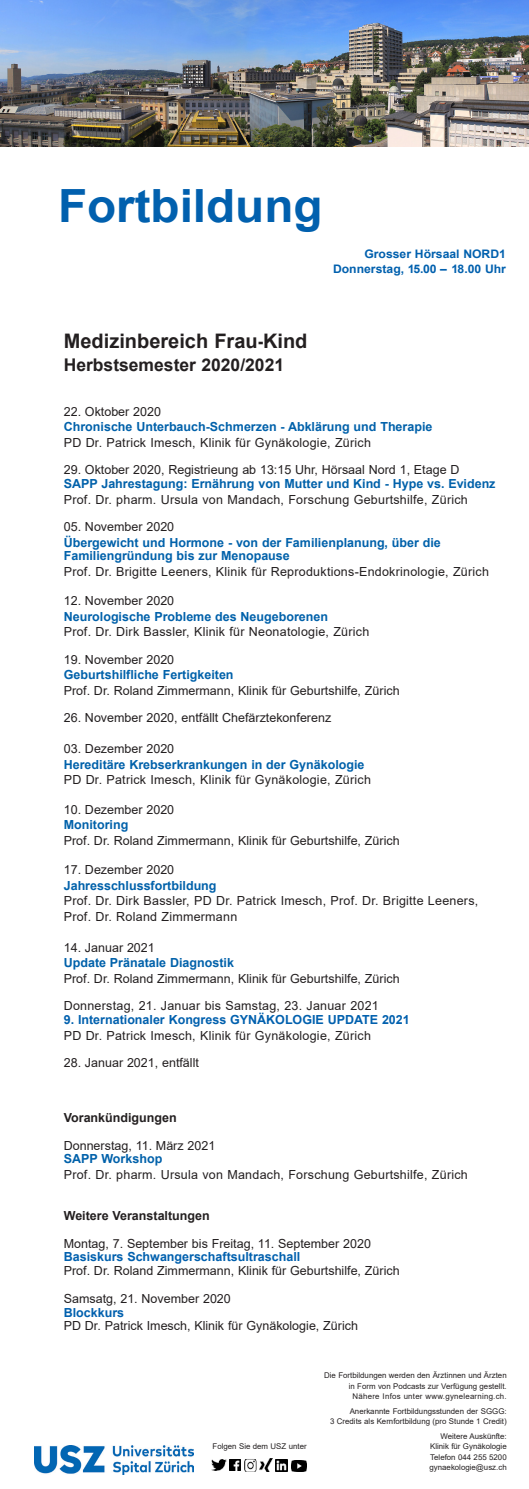
<style>
.page{position:relative;width:529px;height:1489px;background:#fff}
.page>*{position:absolute;margin:0;border:0;box-sizing:border-box;transform-origin:0 0}
.t1{font:700 45.75px "Arial";color:#0160ae;scale:1.04 1}
.t2{font:700 20px "Arial";color:#231f20}
.t3{font:700 17.5px "Arial";color:#231f20}
.Grundschrift{font:12.5px "Arial";color:#231f20}
.Grundschrift-2{font:12.5px "Arial";letter-spacing:.02em;color:#231f20}
.Grundschrift-3{font:700 12.5px "Arial";color:#0161aa}
.Veranstaltungstitel{font:700 12.5px/13.8px "Arial";color:#0161aa}
.Veranstaltungstitel-2{font:12.5px "Arial";letter-spacing:.02em;color:#231f20}
.Veranstaltungstitel-3{font:700 12.5px "Arial";color:#0160ae}
.Grundschrift-4{font:700 12.5px "Arial";color:#0160ae}
.Veranstaltungstitel-4{font:12.5px "Arial";color:#231f20}
.Grundschrift-5{font:700 12.5px "Arial";color:#231f20}
.t4{font:700 11.75px "Arial";color:#0160ae;scale:1.04 1}
.Hinweis{font:7.88px/10.6px "Arial";color:#231f20;text-align:right}
</style>
<div class="page">
<img style="left:0;top:0;width:529px;height:146px">
<img style="left:34px;top:1445px;width:160px;height:29px">
<img style="left:259px;top:1458px;width:14px;height:13px">
<svg style="left:229px;top:1459px;width:27px;height:12px"></svg>
<svg style="left:275px;top:1459px;width:12px;height:11px"></svg>
<img style="left:212px;top:1459px;width:14px;height:11px">
<img style="left:291px;top:1460px;width:16px;height:11px">
<p class="t1" style="left:58px;top:173px;width:256px">Fortbildung</p>
<p class="t4" style="left:364px;top:246px;width:138px">Grosser Hörsaal NORD1</p>
<p class="t4" style="left:333px;top:260px;width:168px">Donnerstag, 15.00 – 18.00 Uhr</p>
<p class="t2" style="left:64px;top:327px;width:245px">Medizinbereich Frau-Kind</p>
<p class="t3" style="left:64px;top:352px;width:222px">Herbstsemester 2020/2021</p>
<p class="Grundschrift" style="left:64px;top:402px;width:99px">22. Oktober 2020</p>
<p class="Grundschrift-3" style="left:64px;top:418px;width:370px">Chronische Unterbauch-Schmerzen - Abklärung und Therapie</p>
<p class="Grundschrift-2" style="left:64px;top:434px;width:309px">PD Dr. Patrick Imesch, Klinik für Gynäkologie, Zürich</p>
<p class="Grundschrift" style="left:64px;top:461px;width:397px">29. Oktober 2020, Registrieung ab 13:15 Uhr, Hörsaal Nord 1, Etage D</p>
<p class="Veranstaltungstitel" style="left:64px;top:477px;width:433px">SAPP Jahrestagung: Ernährung von Mutter und Kind - Hype vs. Evidenz</p>
<p class="Grundschrift-2" style="left:64px;top:490px;width:406px">Prof. Dr. pharm. Ursula von Mandach, Forschung Geburtshilfe, Zürich</p>
<p class="Veranstaltungstitel-4" style="left:64px;top:518px;width:112px">05. November 2020</p>
<p class="Veranstaltungstitel" style="left:64px;top:535px;width:379px">Übergewicht und Hormone - von der Familienplanung, über die<br>Familiengründung bis zur Menopause</p>
<p class="Grundschrift-2" style="left:64px;top:563px;width:427px">Prof. Dr. Brigitte Leeners, Klinik für Reproduktions-Endokrinologie, Zürich</p>
<p class="Veranstaltungstitel-4" style="left:64px;top:592px;width:112px">12. November 2020</p>
<p class="Grundschrift-3" style="left:64px;top:607px;width:266px">Neurologische Probleme des Neugeborenen</p>
<p class="Grundschrift-2" style="left:64px;top:623px;width:307px">Prof. Dr. Dirk Bassler, Klinik für Neonatologie, Zürich</p>
<p class="Grundschrift" style="left:64px;top:650px;width:112px">19. November 2020</p>
<p class="Grundschrift-3" style="left:64px;top:666px;width:171px">Geburtshilfliche Fertigkeiten</p>
<p class="Grundschrift" style="left:64px;top:681px;width:337px">Prof. Dr. Roland Zimmermann, Klinik für Geburtshilfe, Zürich</p>
<p class="Grundschrift" style="left:64px;top:709px;width:269px">26. November 2020, entfällt Chefärztekonferenz</p>
<p class="Grundschrift" style="left:64px;top:740px;width:112px">03. Dezember 2020</p>
<p class="Grundschrift-3" style="left:64px;top:755px;width:302px">Hereditäre Krebserkrankungen in der Gynäkologie</p>
<p class="Grundschrift-2" style="left:64px;top:771px;width:309px">PD Dr. Patrick Imesch, Klinik für Gynäkologie, Zürich</p>
<p class="Grundschrift" style="left:64px;top:800px;width:112px">10. Dezember 2020</p>
<p class="Grundschrift-3" style="left:64px;top:816px;width:66px">Monitoring</p>
<p class="Grundschrift" style="left:64px;top:831px;width:337px">Prof. Dr. Roland Zimmermann, Klinik für Geburtshilfe, Zürich</p>
<p class="Grundschrift" style="left:64px;top:861px;width:112px">17. Dezember 2020</p>
<p class="Grundschrift-3" style="left:64px;top:876px;width:154px">Jahresschlussfortbildung</p>
<p class="Veranstaltungstitel-2" style="left:64px;top:892px;width:416px">Prof. Dr. Dirk Bassler, PD Dr. Patrick Imesch, Prof. Dr. Brigitte Leeners,</p>
<p class="Veranstaltungstitel-2" style="left:64px;top:907px;width:175px">Prof. Dr. Roland Zimmermann</p>
<p class="Veranstaltungstitel-4" style="left:64px;top:938px;width:93px">14. Januar 2021</p>
<p class="Grundschrift-3" style="left:64px;top:954px;width:172px">Update Pränatale Diagnostik</p>
<p class="Grundschrift" style="left:64px;top:969px;width:337px">Prof. Dr. Roland Zimmermann, Klinik für Geburtshilfe, Zürich</p>
<p class="Grundschrift-2" style="left:64px;top:997px;width:317px">Donnerstag, 21. Januar bis Samstag, 23. Januar 2021</p>
<p class="Veranstaltungstitel-3" style="left:64px;top:1010px;width:348px">9. Internationaler Kongress GYNÄKOLOGIE UPDATE 2021</p>
<p class="Grundschrift-2" style="left:64px;top:1026px;width:309px">PD Dr. Patrick Imesch, Klinik für Gynäkologie, Zürich</p>
<p class="Grundschrift" style="left:64px;top:1054px;width:137px">28. Januar 2021, entfällt</p>
<p class="Grundschrift-5" style="left:64px;top:1108px;width:114px">Vorankündigungen</p>
<p class="Grundschrift" style="left:64px;top:1136px;width:153px">Donnerstag, 11. März 2021</p>
<p class="Veranstaltungstitel" style="left:64px;top:1152px;width:100px">SAPP Workshop</p>
<p class="Grundschrift-2" style="left:64px;top:1165px;width:406px">Prof. Dr. pharm. Ursula von Mandach, Forschung Geburtshilfe, Zürich</p>
<p class="Grundschrift-5" style="left:64px;top:1206px;width:147px">Weitere Veranstaltungen</p>
<p class="Grundschrift" style="left:64px;top:1234px;width:309px">Montag, 7. September bis Freitag, 11. September 2020</p>
<p class="Grundschrift-4" style="left:64px;top:1248px;width:238px">Basiskurs Schwangerschaftsultraschall</p>
<p class="Grundschrift" style="left:64px;top:1262px;width:337px">Prof. Dr. Roland Zimmermann, Klinik für Geburtshilfe, Zürich</p>
<p class="Grundschrift" style="left:64px;top:1289px;width:169px">Samsatg, 21. November 2020</p>
<p class="Grundschrift-4" style="left:64px;top:1303px;width:62px">Blockkurs</p>
<p class="Grundschrift" style="left:64px;top:1317px;width:296px">PD Dr. Patrick Imesch, Klinik für Gynäkologie, Zürich</p>
<p class="Hinweis" style="left:213px;top:1440px;width:96px">Folgen Sie dem USZ unter</p>
<p class="Hinweis" style="left:324px;top:1369px;width:184px">Die Fortbildungen werden den Ärztinnen und Ärzten in Form von Podcasts zur Verfügung gestellt.<br>Nähere Infos unter www.gynelearning.ch.</p>
<p class="Hinweis" style="left:350px;top:1405px;width:159px">Anerkannte Fortbildungsstunden der SGGG:</p>
<p class="Hinweis" style="left:330px;top:1415px;width:178px">3 Credits als Kernfortbildung (pro Stunde 1 Credit)</p>
<p class="Hinweis" style="left:441px;top:1430px;width:68px">Weitere Auskünfte:</p>
<p class="Hinweis" style="left:430px;top:1440px;width:78px">Klinik für Gynäkologie</p>
<p class="Hinweis" style="left:430px;top:1451px;width:79px;text-align:left">Telefon 044 255 5200 gynaekologie@usz.ch</p>
</div>
